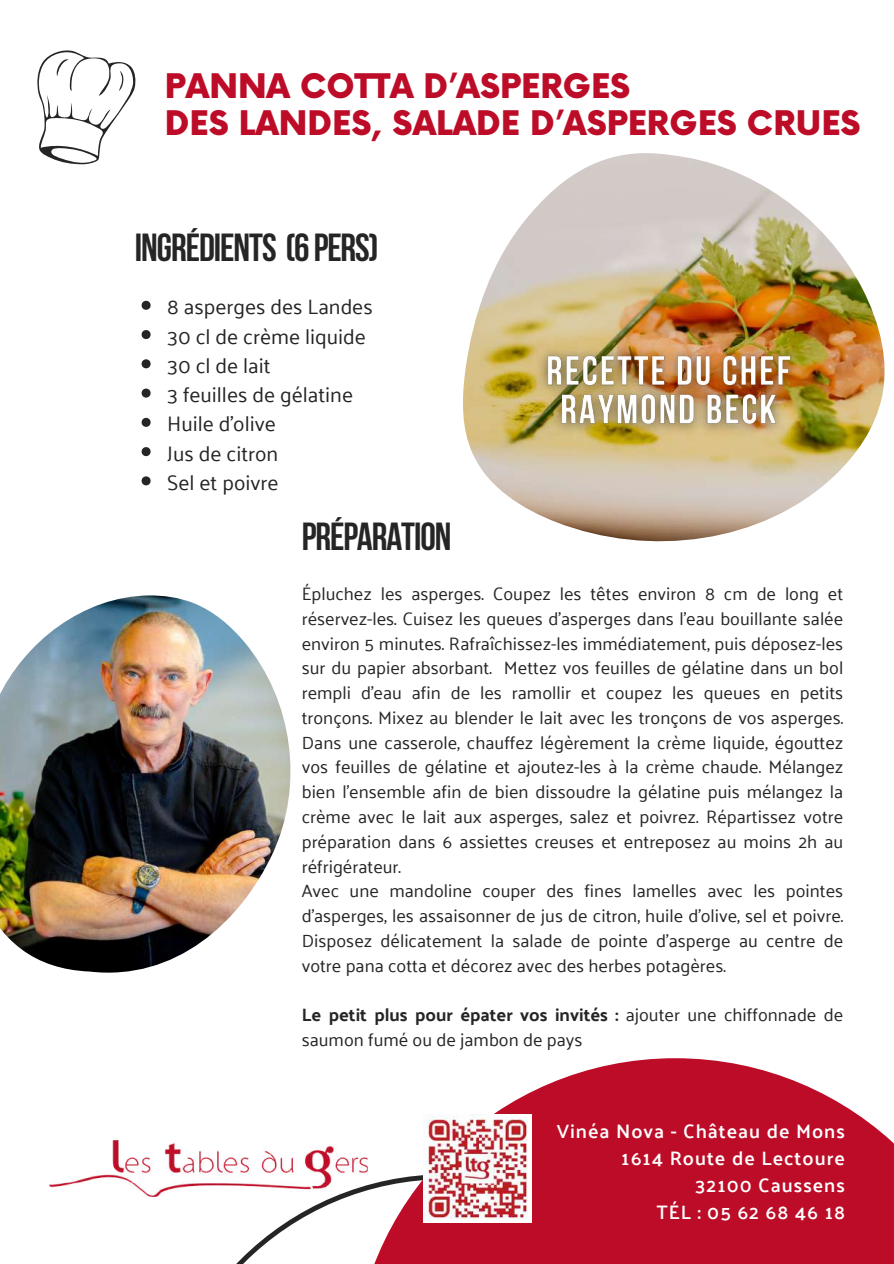
<style>
.page{position:relative;width:894px;height:1264px;background:#fff}
.page>*{position:absolute;margin:0;border:0;box-sizing:border-box;transform-origin:0 0}
.t1{font:700 39px "Bebas Neue";letter-spacing:-.025em;color:#252525}
.t2{font:900 33px/37.2px "Now";color:#bd0c27}
.t3{font:21px/29.2px "Palanquin";color:#252525}
.t4{font:600 19.5px/27px "Palanquin";letter-spacing:.05em;color:#fff;text-align:right}
.t5{font:18px/24.8px "Palanquin";color:#252525}
.s1{font-weight:700}
</style>
<div class="page">
<svg style="left:37px;top:50px;width:99px;height:114px"></svg>
<img style="left:0;top:595px;width:290px;height:377px">
<img style="left:463px;top:153px;width:421px;height:388px">
<svg style="left:141px;top:301px;width:9px;height:9px"></svg>
<svg style="left:141px;top:330px;width:9px;height:9px"></svg>
<svg style="left:141px;top:359px;width:9px;height:9px"></svg>
<svg style="left:141px;top:388px;width:9px;height:9px"></svg>
<svg style="left:141px;top:418px;width:9px;height:9px"></svg>
<svg style="left:141px;top:447px;width:9px;height:9px"></svg>
<svg style="left:141px;top:476px;width:9px;height:9px"></svg>
<img style="left:528px;top:338px;width:282px;height:107px">
<svg style="left:155px;top:1196px;width:195px;height:67px"></svg>
<svg style="left:367px;top:1058px;width:526px;height:205px;fill:#bd0c27"></svg>
<img style="left:49px;top:1140px;width:318px;height:56px">
<img style="left:423px;top:1114px;width:108px;height:108px">
<h2 class="t2" style="left:165px;top:70px;width:697px">PANNA COTTA D’ASPERGES<br>DES LANDES, SALADE D’ASPERGES CRUES</h2>
<h1 class="t1" style="left:135px;top:231px;width:245px">INGRÉDIENTS (6PERS)</h1>
<p class="t3" style="left:167px;top:292px;width:207px">8 asperges des Landes<br>30 cl de crème liquide<br>30 cl de lait<br>3 feuilles de gélatine<br>Huile d’olive<br>Jus de citron<br>Sel et poivre</p>
<h1 class="t1" style="left:301px;top:520px;width:151px">PRÉPARATION</h1>
<p class="t5" style="left:301px;top:581px;width:543px">Épluchez les asperges. Coupez les têtes environ 8 cm de long et réservez-les. Cuisez les queues d’asperges dans l’eau bouillante salée environ 5 minutes. Rafraîchissez-les immédiatement, puis déposez-les sur du papier absorbant. Mettez vos feuilles de gélatine dans un bol rempli d’eau afin de les ramollir et coupez les queues en petits tronçons. Mixez au blender le lait avec les tronçons de vos asperges.<br>Dans une casserole, chauffez légèrement la crème liquide, égouttez vos feuilles de gélatine et ajoutez-les à la crème chaude. Mélangez bien l’ensemble afin de bien dissoudre la gélatine puis mélangez la crème avec le lait aux asperges, salez et poivrez. Répartissez votre préparation dans 6 assiettes creuses et entreposez au moins 2h au réfrigérateur.<br>Avec une mandoline couper des fines lamelles avec les pointes d’asperges, les assaisonner de jus de citron, huile d’olive, sel et poivre.<br>Disposez délicatement la salade de pointe d’asperge au centre de votre pana cotta et décorez avec des herbes potagères.</p>
<p class="t5" style="left:301px;top:1002px;width:543px"><span class="s1">Le petit plus pour épater vos invités :</span> ajouter une chiffonnade de saumon fumé ou de jambon de pays</p>
<p class="t4" style="left:556px;top:1117px;width:290px">Vinéa Nova - Château de Mons<br>1614 Route de Lectoure<br>32100 Caussens<br>TÉL : 05 62 68 46 18</p>
</div>
